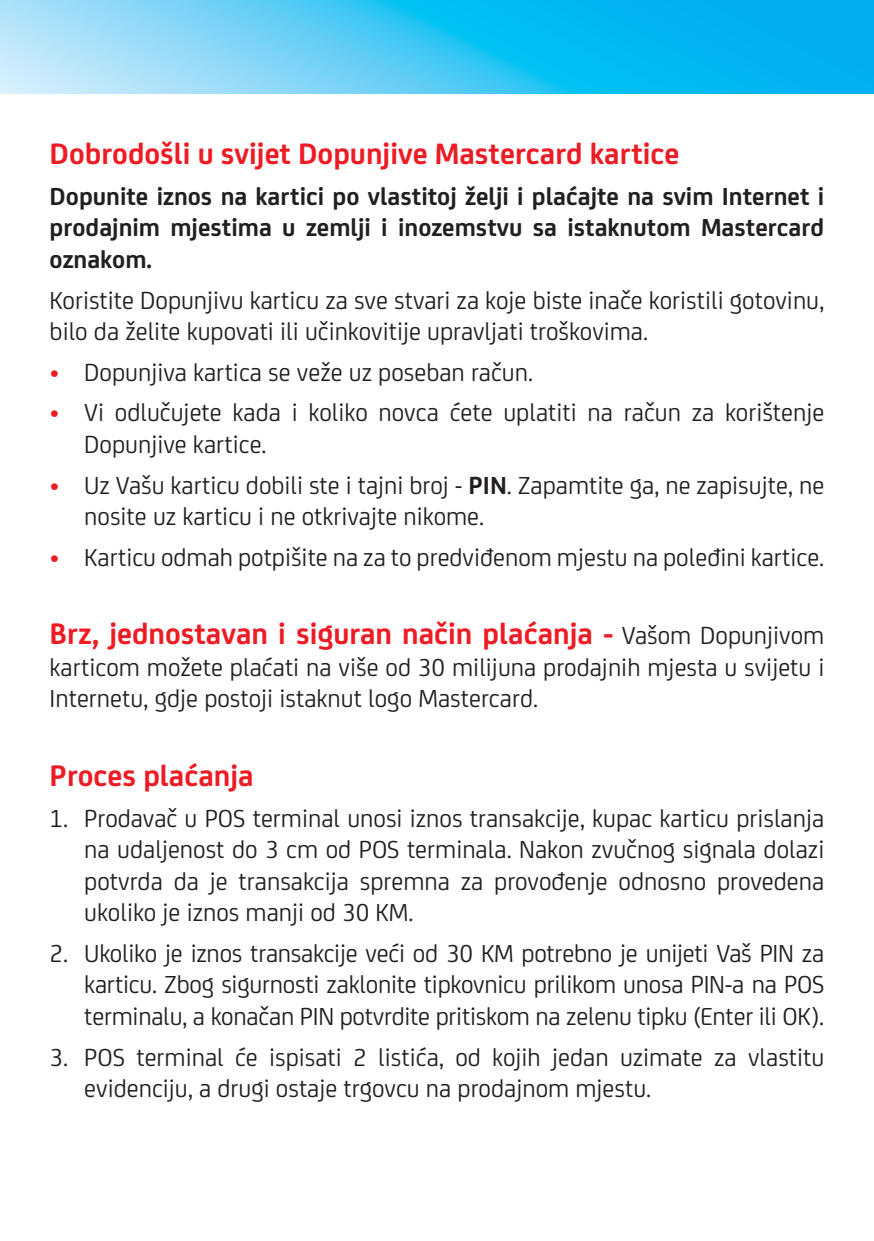
<style>
.page{position:relative;width:874px;height:1241px;background:#fff}
.page>*{position:absolute;margin:0;border:0;box-sizing:border-box;transform-origin:0 0}
.t1{font:700 31.5px "FS Joey";color:#ed1c24}
.t2{font:26.25px/31.5px "FS Joey";color:#231f20}
.t3{font:700 26.25px/31.5px "FS Joey";color:#231f20;text-align:justify}
.s1{font-size:28px;color:#ed1c24}
.s2{font-weight:700}
.s3{font-weight:400;font-size:26.25px;color:#231f20}
</style>
<div class="page">
<svg style="left:0;top:0;width:872px;height:93px;background:#44c7f4"></svg>
<hr style="left:872px;top:0;width:1px;height:93px;background:#00aeef">
<p class="t1" style="left:50px;top:130px;width:631px">Dobrodošli u svijet Dopunjive Mastercard kartice</p>
<p class="t3" style="left:50px;top:178px;width:775px">Dopunite iznos na kartici po vlastitoj želji i plaćajte na svim Internet i prodajnim mjestima u zemlji i inozemstvu sa istaknutom Mastercard oznakom.</p>
<p class="t2" style="left:50px;top:282px;width:775px">Koristite Dopunjivu karticu za sve stvari za koje biste inače koristili gotovinu, bilo da želite kupovati ili učinkovitije upravljati troškovima.</p>
<p class="t2" style="left:50px;top:355px;width:484px"><span class="s1">•</span> Dopunjiva kartica se veže uz poseban račun.</p>
<p class="t2" style="left:84px;top:395px;width:741px;text-indent:-35px"><span class="s1">•</span> Vi odlučujete kada i koliko novca ćete uplatiti na račun za korištenje<br>Dopunjive kartice.</p>
<p class="t2" style="left:84px;top:467px;width:741px;text-indent:-35px"><span class="s1">•</span> Uz Vašu karticu dobili ste i tajni broj - <span class="s2">PIN</span>. Zapamtite ga, ne zapisujte, ne nosite uz karticu i ne otkrivajte nikome.</p>
<p class="t2" style="left:50px;top:539px;width:775px"><span class="s1">•</span> Karticu odmah potpišite na za to predviđenom mjestu na poleđini kartice.</p>
<p class="t1" style="left:50px;top:610px;width:775px">Brz, jednostavan i siguran način plaćanja - <span class="s3">Vašom Dopunjivom</span></p>
<p class="t2" style="left:50px;top:649px;width:775px">karticom možete plaćati na više od 30 milijuna prodajnih mjesta u svijetu i<br>Internetu, gdje postoji istaknut logo Mastercard.</p>
<p class="t1" style="left:50px;top:751px;width:205px">Proces plaćanja</p>
<p class="t2" style="left:84px;top:800px;width:741px;text-align:justify;text-indent:-35px">1. Prodavač u POS terminal unosi iznos transakcije, kupac karticu prislanja na udaljenost do 3 cm od POS terminala. Nakon zvučnog signala dolazi potvrda da je transakcija spremna za provođenje odnosno provedena ukoliko je iznos manji od 30 KM.</p>
<p class="t2" style="left:84px;top:935px;width:741px;text-align:justify;text-indent:-35px">2. Ukoliko je iznos transakcije veći od 30 KM potrebno je unijeti Vaš PIN za karticu. Zbog sigurnosti zaklonite tipkovnicu prilikom unosa PIN-a na POS terminalu, a konačan PIN potvrdite pritiskom na zelenu tipku (Enter ili OK).</p>
<p class="t2" style="left:84px;top:1039px;width:741px;text-indent:-35px">3. POS terminal će ispisati 2 listića, od kojih jedan uzimate za vlastitu evidenciju, a drugi ostaje trgovcu na prodajnom mjestu.</p>
</div>
